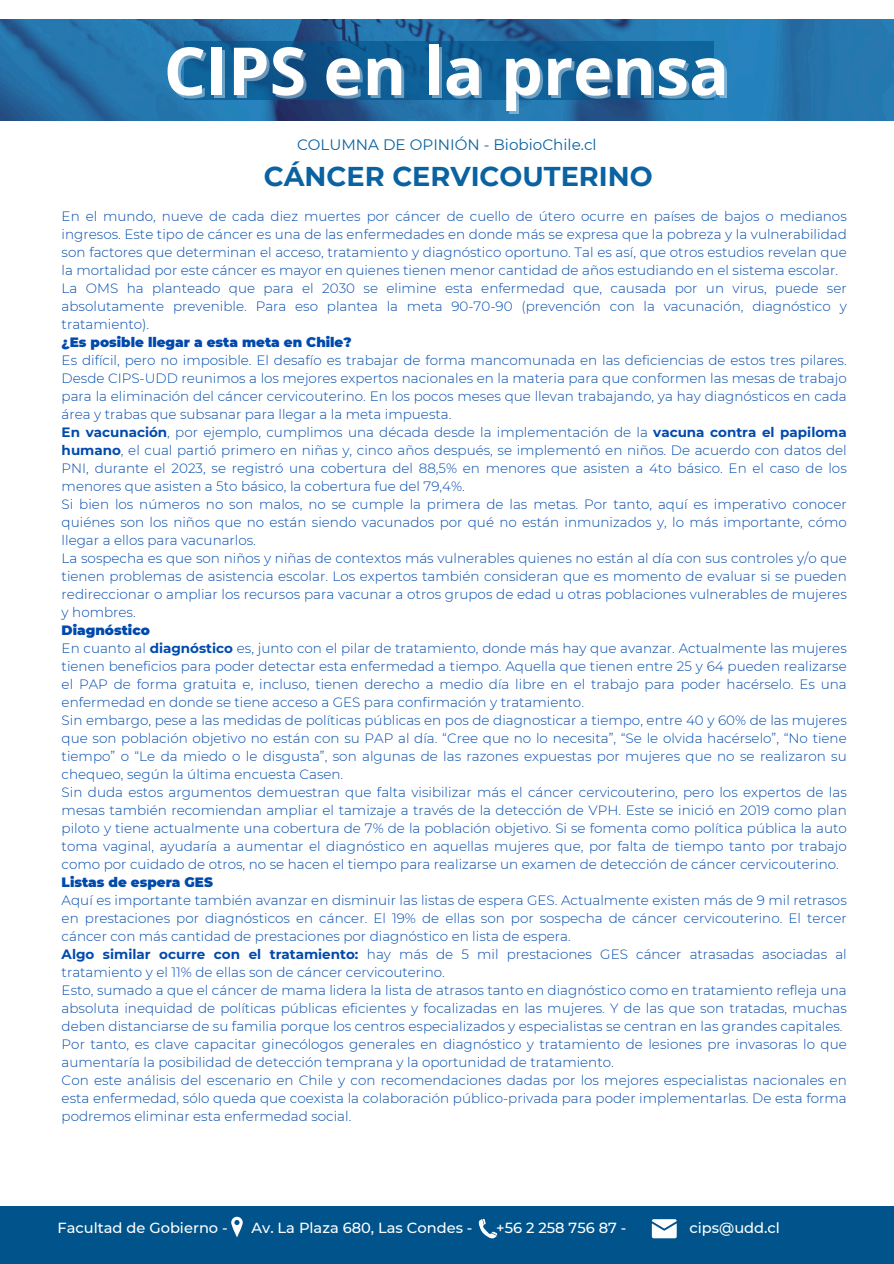
<style>
.page{position:relative;width:894px;height:1264px;background:#fff}
.page>*{position:absolute;margin:0;border:0;box-sizing:border-box;transform-origin:0 0}
.t1{font:700 66.3px "Open Sans";color:#fff}
.t2{font:700 27.15px "Montserrat";color:#0a62a1}
.t3{font:15.15px "Montserrat";color:#0a62a1}
.t4{font:500 14.7px "Montserrat";color:#fff}
.t5{font:300 13.5px/18px "Montserrat";color:#004aad;text-align:justify}
.t6{font:900 13.5px "Montserrat";color:#004aad}
.s1{font-weight:700}
</style>
<div class="page">
<div style="left:0;top:1206px;width:893px;height:57px;background:#01548b"></div>
<svg style="left:231px;top:1216px;width:11px;height:20px"></svg>
<svg style="left:478px;top:1218px;width:20px;height:21px"></svg>
<svg style="left:651px;top:1219px;width:25px;height:19px"></svg>
<img style="left:0;top:19px;width:893px;height:101px">
<svg style="left:184px;top:41px;width:529px;height:59px;background:#0d5c92"></svg>
<p class="t1" style="left:164px;top:24px;width:566px">CIPS en la prensa</p>
<h2 class="t3" style="left:297px;top:136px;width:301px">COLUMNA DE OPINIÓN - BiobioChile.cl</h2>
<p class="t2" style="left:264px;top:160px;width:390px">CÁNCER CERVICOUTERINO</p>
<p class="t5" style="left:62px;top:207px;width:786px">En el mundo, nueve de cada diez muertes por cáncer de cuello de útero ocurre en países de bajos o medianos ingresos. Este tipo de cáncer es una de las enfermedades en donde más se expresa que la pobreza y la vulnerabilidad son factores que determinan el acceso, tratamiento y diagnóstico oportuno. Tal es así, que otros estudios revelan que la mortalidad por este cáncer es mayor en quienes tienen menor cantidad de años estudiando en el sistema escolar.</p>
<p class="t5" style="left:62px;top:279px;width:786px">La OMS ha planteado que para el 2030 se elimine esta enfermedad que, causada por un virus, puede ser absolutamente prevenible. Para eso plantea la meta 90-70-90 (prevención con la vacunación, diagnóstico y tratamiento).</p>
<p class="t6" style="left:62px;top:333px;width:291px">¿Es posible llegar a esta meta en Chile?</p>
<p class="t5" style="left:62px;top:351px;width:786px">Es difícil, pero no imposible. El desafío es trabajar de forma mancomunada en las deficiencias de estos tres pilares.<br>Desde CIPS-UDD reunimos a los mejores expertos nacionales en la materia para que conformen las mesas de trabajo para la eliminación del cáncer cervicouterino. En los pocos meses que llevan trabajando, ya hay diagnósticos en cada área y trabas que subsanar para llegar a la meta impuesta.</p>
<p class="t5" style="left:62px;top:423px;width:786px"><span class="s1">En vacunación</span>, por ejemplo, cumplimos una década desde la implementación de la <span class="s1">vacuna contra el papiloma humano</span>, el cual partió primero en niñas y, cinco años después, se implementó en niños. De acuerdo con datos del PNI, durante el 2023, se registró una cobertura del 88,5% en menores que asisten a 4to básico. En el caso de los menores que asisten a 5to básico, la cobertura fue del 79,4%.</p>
<p class="t5" style="left:62px;top:495px;width:786px">Si bien los números no son malos, no se cumple la primera de las metas. Por tanto, aquí es imperativo conocer quiénes son los niños que no están siendo vacunados por qué no están inmunizados y, lo más importante, cómo llegar a ellos para vacunarlos.</p>
<p class="t5" style="left:62px;top:549px;width:786px">La sospecha es que son niños y niñas de contextos más vulnerables quienes no están al día con sus controles y/o que tienen problemas de asistencia escolar. Los expertos también consideran que es momento de evaluar si se pueden redireccionar o ampliar los recursos para vacunar a otros grupos de edad u otras poblaciones vulnerables de mujeres y hombres.</p>
<p class="t6" style="left:62px;top:621px;width:90px">Diagnóstico</p>
<p class="t5" style="left:62px;top:639px;width:786px">En cuanto al <span class="s1">diagnóstico</span> es, junto con el pilar de tratamiento, donde más hay que avanzar. Actualmente las mujeres tienen beneficios para poder detectar esta enfermedad a tiempo. Aquella que tienen entre 25 y 64 pueden realizarse el PAP de forma gratuita e, incluso, tienen derecho a medio día libre en el trabajo para poder hacérselo. Es una enfermedad en donde se tiene acceso a GES para confirmación y tratamiento.</p>
<p class="t5" style="left:62px;top:711px;width:786px">Sin embargo, pese a las medidas de políticas públicas en pos de diagnosticar a tiempo, entre 40 y 60% de las mujeres que son población objetivo no están con su PAP al día. “Cree que no lo necesita”, “Se le olvida hacérselo”, “No tiene tiempo” o “Le da miedo o le disgusta”, son algunas de las razones expuestas por mujeres que no se realizaron su chequeo, según la última encuesta Casen.</p>
<p class="t5" style="left:62px;top:783px;width:786px">Sin duda estos argumentos demuestran que falta visibilizar más el cáncer cervicouterino, pero los expertos de las mesas también recomiendan ampliar el tamizaje a través de la detección de VPH. Este se inició en 2019 como plan piloto y tiene actualmente una cobertura de 7% de la población objetivo. Si se fomenta como política pública la auto toma vaginal, ayudaría a aumentar el diagnóstico en aquellas mujeres que, por falta de tiempo tanto por trabajo como por cuidado de otros, no se hacen el tiempo para realizarse un examen de detección de cáncer cervicouterino.</p>
<p class="t6" style="left:62px;top:873px;width:153px">Listas de espera GES</p>
<p class="t5" style="left:62px;top:891px;width:786px">Aquí es importante también avanzar en disminuir las listas de espera GES. Actualmente existen más de 9 mil retrasos en prestaciones por diagnósticos en cáncer. El 19% de ellas son por sospecha de cáncer cervicouterino. El tercer cáncer con más cantidad de prestaciones por diagnóstico en lista de espera.</p>
<p class="t5" style="left:62px;top:945px;width:786px"><span class="s1">Algo similar ocurre con el tratamiento:</span> hay más de 5 mil prestaciones GES cáncer atrasadas asociadas al tratamiento y el 11% de ellas son de cáncer cervicouterino.</p>
<p class="t5" style="left:62px;top:981px;width:786px">Esto, sumado a que el cáncer de mama lidera la lista de atrasos tanto en diagnóstico como en tratamiento refleja una absoluta inequidad de políticas públicas eficientes y focalizadas en las mujeres. Y de las que son tratadas, muchas deben distanciarse de su familia porque los centros especializados y especialistas se centran en las grandes capitales.</p>
<p class="t5" style="left:62px;top:1035px;width:786px">Por tanto, es clave capacitar ginecólogos generales en diagnóstico y tratamiento de lesiones pre invasoras lo que aumentaría la posibilidad de detección temprana y la oportunidad de tratamiento.</p>
<h3 class="t5" style="left:62px;top:1071px;width:786px">Con este análisis del escenario en Chile y con recomendaciones dadas por los mejores especialistas nacionales en esta enfermedad, sólo queda que coexista la colaboración público-privada para poder implementarlas. De esta forma podremos eliminar esta enfermedad social.</h3>
<h1 class="t4" style="left:57px;top:1218px;width:172px">Facultad de Gobierno -</h1>
<h1 class="t4" style="left:251px;top:1218px;width:222px">Av. La Plaza 680, Las Condes -</h1>
<h1 class="t4" style="left:496px;top:1218px;width:132px">+56 2 258 756 87 -</h1>
<h1 class="t4" style="left:689px;top:1218px;width:92px">cips@udd.cl</h1>
</div>
